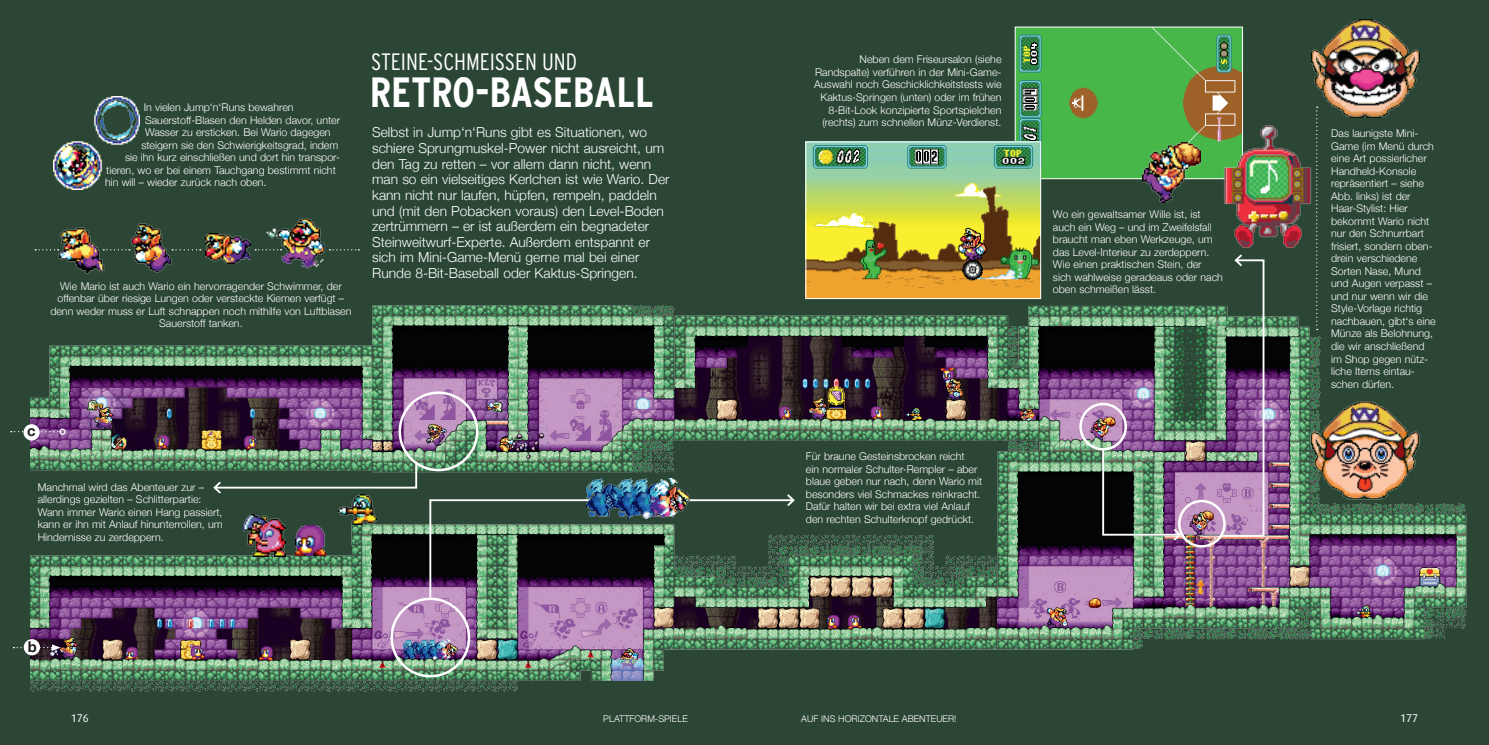
<style>
.page{position:relative;width:1489px;height:745px;background:#fff}
.page>*{position:absolute;margin:0;border:0;box-sizing:border-box;transform-origin:0 0}
.t1{font:700 condensed 42.25px "Interstate";color:#fff}
.t2{font:300 condensed 23.62px "Interstate";color:#fff}
.t3{font:700 14.88px "Helvetica Neue";color:#231f20}
.t4{font:300 13.75px/15.6px "Helvetica Neue";color:#fff}
.t5{font:11.25px "Dax";color:#fff}
.t6{font:300 10.62px/12.5px "Helvetica Neue";color:#fff}
.t7{font:300 9.25px "Helvetica Neue";color:#fff}
</style>
<div class="page">
<div style="left:0;top:0;width:1488px;height:744px;background:#2b4635"></div>
<img style="left:30px;top:259px;width:1437px;height:433px">
<svg style="left:1315px;top:259px;width:2px;height:71px"></svg>
<div style="left:1177px;top:499px;width:48px;height:48px;border:2px solid #fff;border-radius:50%"></div>
<div style="left:1079px;top:402px;width:47px;height:48px;border:2px solid #fff;border-radius:50%"></div>
<div style="left:390px;top:597px;width:80px;height:80px;border:2px solid #fff;border-radius:50%"></div>
<div style="left:398px;top:391px;width:80px;height:80px;border:2px solid #fff;border-radius:50%"></div>
<svg style="left:1219px;top:259px;width:46px;height:278px"></svg>
<img style="left:1016px;top:29px;width:224px;height:148px">
<div style="left:1014px;top:27px;width:228px;height:152px;border:1px solid #fff"></div>
<img style="left:807px;top:143px;width:232px;height:154px">
<div style="left:805px;top:141px;width:236px;height:158px;border:1px solid #fff"></div>
<img style="left:1142px;top:142px;width:58px;height:60px">
<img style="left:48px;top:227px;width:63px;height:55px">
<img style="left:125px;top:223px;width:57px;height:57px">
<img style="left:258px;top:217px;width:73px;height:59px">
<img style="left:53px;top:141px;width:50px;height:48px">
<img style="left:86px;top:96px;width:54px;height:57px">
<img style="left:206px;top:233px;width:45px;height:30px">
<svg style="left:35px;top:249px;width:24px;height:1px"></svg>
<svg style="left:103px;top:249px;width:27px;height:1px"></svg>
<svg style="left:172px;top:249px;width:29px;height:1px"></svg>
<svg style="left:255px;top:249px;width:26px;height:1px"></svg>
<svg style="left:329px;top:249px;width:30px;height:1px"></svg>
<img style="left:295px;top:524px;width:30px;height:30px">
<img style="left:338px;top:495px;width:38px;height:29px">
<img style="left:243px;top:514px;width:42px;height:42px">
<img style="left:1101px;top:447px;width:81px;height:95px">
<img style="left:1211px;top:108px;width:107px;height:151px">
<svg style="left:212px;top:462px;width:206px;height:33px"></svg>
<svg style="left:13px;top:644px;width:48px;height:6px"></svg>
<svg style="left:11px;top:431px;width:48px;height:1px"></svg>
<div style="left:59px;top:428px;width:7px;height:6px;border:1px solid #fff;border-radius:50%"></div>
<div style="left:24px;top:638px;width:16px;height:17px;background:#fff;border-radius:50%"></div>
<div style="left:23px;top:424px;width:17px;height:16px;background:#fff;border-radius:50%"></div>
<svg style="left:428px;top:492px;width:368px;height:107px"></svg>
<img style="left:1311px;top:20px;width:108px;height:97px">
<img style="left:1298px;top:395px;width:138px;height:116px">
<img style="left:586px;top:478px;width:109px;height:39px">
<p class="t6" style="left:144px;top:100px;width:151px">In vielen Jump‘n‘Runs bewahren</p>
<p class="t6" style="left:145px;top:113px;width:196px">Sauerstoff-Blasen den Helden davor, unter</p>
<p class="t6" style="left:145px;top:125px;width:187px">Wasser zu ersticken. Bei Wario dagegen</p>
<p class="t6" style="left:141px;top:138px;width:198px">steigern sie den Schwierigkeitsgrad, indem</p>
<p class="t6" style="left:125px;top:150px;width:216px">sie ihn kurz einschließen und dort hin transpor-</p>
<p class="t6" style="left:106px;top:163px;width:231px">tieren, wo er bei einem Tauchgang bestimmt nicht</p>
<p class="t6" style="left:105px;top:175px;width:163px">hin will – wieder zurück nach oben.</p>
<p class="t6" style="left:50px;top:279px;width:302px;text-align:center">Wie Mario ist auch Wario ein hervorragender Schwimmer, der offenbar über riesige Lungen oder versteckte Kiemen verfügt – denn weder muss er Luft schnappen noch mithilfe von Luftblasen Sauerstoff tanken.</p>
<h2 class="t2" style="left:371px;top:48px;width:207px">STEINE-SCHMEISSEN UND</h2>
<h1 class="t1" style="left:369px;top:68px;width:286px">RETRO-BASEBALL</h1>
<p class="t4" style="left:372px;top:123px;width:299px">Selbst in Jump‘n‘Runs gibt es Situationen, wo schiere Sprungmuskel-Power nicht ausreicht, um den Tag zu retten – vor allem dann nicht, wenn man so ein vielseitiges Kerlchen ist wie Wario. Der kann nicht nur laufen, hüpfen, rempeln, paddeln und (mit den Pobacken voraus) den Level-Boden zertrümmern – er ist außerdem ein begnadeter Steinweitwurf-Experte. Außerdem entspannt er sich im Mini-Game-Menü gerne mal bei einer Runde 8-Bit-Baseball oder Kaktus-Springen.</p>
<h3 class="t3" style="left:27px;top:419px;width:10px">c</h3>
<p class="t6" style="left:38px;top:480px;width:186px">Manchmal wird das Abenteuer zur – allerdings gezielten – Schlitterpartie:<br>Wann immer Wario einen Hang passiert, kann er ihn mit Anlauf hinunterrollen, um Hindernisse zu zerdeppern.</p>
<h3 class="t3" style="left:28px;top:635px;width:11px">b</h3>
<p class="t6" style="left:814px;top:53px;width:189px;text-align:right">Neben dem Friseursalon (siehe Randspalte) verführen in der Mini-Game-Auswahl noch Geschicklichkeitstests wie Kaktus-Springen (unten) oder im frühen 8-Bit-Look konzipierte Sportspielchen (rechts) zum schnellen Münz-Verdienst.</p>
<p class="t6" style="left:1052px;top:207px;width:171px">Wo ein gewaltsamer Wille ist, ist auch ein Weg – und im Zweifelsfall braucht man eben Werkzeuge, um das Level-Interieur zu zerdeppern.<br>Wie einen praktischen Stein, der<br>sich wahlweise geradeaus oder nach oben schmeißen lässt.</p>
<p class="t6" style="left:806px;top:449px;width:178px">Für braune Gesteinsbrocken reicht<br>ein normaler Schulter-Rempler – aber blaue geben nur nach, denn Wario mit besonders viel Schmackes reinkracht.<br>Dafür halten wir bei extra viel Anlauf den rechten Schulterknopf gedrückt.</p>
<p class="t6" style="left:1330px;top:126px;width:106px">Das launigste Mini-<br>Game (im Menü durch eine Art possierlicher<br>Handheld-Konsole repräsentiert – siehe<br>Abb. links) ist der<br>Haar-Stylist: Hier bekommt Wario nicht nur den Schnurrbart frisiert, sondern oben&shy;drein verschiedene<br>Sorten Nase, Mund und Augen verpasst – und nur wenn wir die<br>Style-Vorlage richtig nachbauen, gibt‘s eine<br>Münze als Belohnung, die wir anschließend im Shop gegen nütz&shy;liche Items eintau&shy;schen dürfen.</p>
<p class="t5" style="left:71px;top:711px;width:19px">176</p>
<p class="t7" style="left:603px;top:710px;width:86px">PLATTFORM-SPIELE</p>
<p class="t7" style="left:801px;top:710px;width:157px">AUF INS HORIZONTALE ABENTEUER!</p>
<p class="t5" style="left:1399px;top:711px;width:19px">177</p>
</div>
